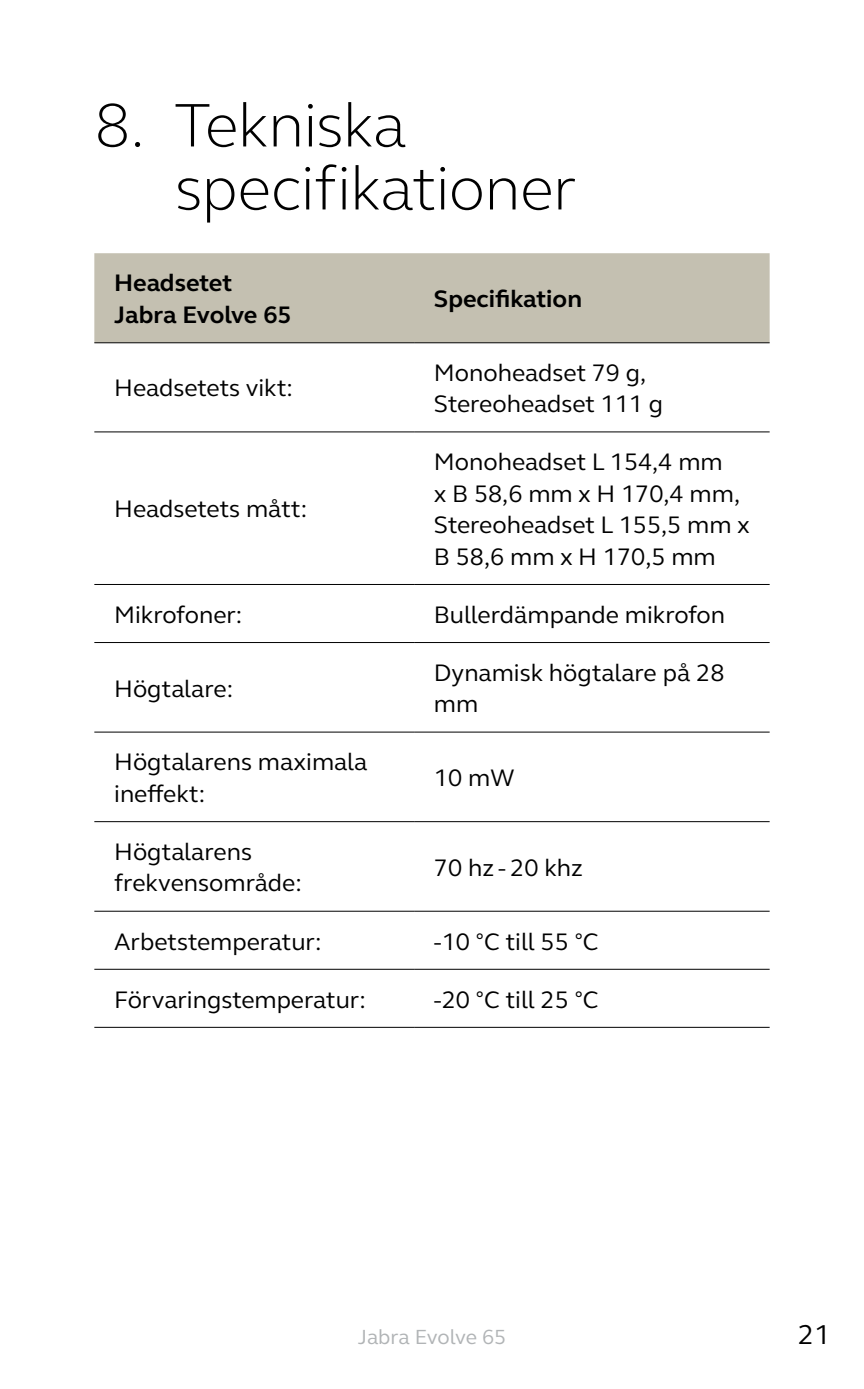
<style>
.page{position:relative;width:864px;height:1389px;background:#fff}
.page>*{position:absolute;margin:0;border:0;box-sizing:border-box;transform-origin:0 0}
.t1{font:300 63px/63px "GN Elliot";letter-spacing:-.015em;color:#000}
.t2{font:28px "GN Elliot";color:#000}
.t3{font:24.5px/31.5px "GN Elliot";color:#000}
.t4{font:700 24.5px/31.5px "GN Elliot";color:#000}
.t5{font:21px "GN Elliot";letter-spacing:-.005em;color:#b1b4b6}
</style>
<div class="page">
<div style="left:94px;top:253px;width:675px;height:89px;background:#c4c0b1"></div>
<svg style="left:94px;top:343px;width:675px;height:684px"></svg>
<hr style="left:94px;top:342px;width:320px;height:1px;background:#000">
<hr style="left:414px;top:342px;width:355px;height:1px;background:#000">
<hr style="left:94px;top:431px;width:320px;height:2px;background:#000">
<hr style="left:414px;top:431px;width:355px;height:2px;background:#000">
<hr style="left:94px;top:584px;width:320px;height:1px;background:#000">
<hr style="left:414px;top:584px;width:355px;height:1px;background:#000">
<hr style="left:94px;top:642px;width:320px;height:1px;background:#000">
<hr style="left:414px;top:642px;width:355px;height:1px;background:#000">
<hr style="left:94px;top:731px;width:320px;height:2px;background:#000">
<hr style="left:414px;top:731px;width:355px;height:2px;background:#000">
<hr style="left:94px;top:821px;width:320px;height:1px;background:#000">
<hr style="left:414px;top:821px;width:355px;height:1px;background:#000">
<hr style="left:94px;top:911px;width:320px;height:1px;background:#000">
<hr style="left:414px;top:911px;width:355px;height:1px;background:#000">
<hr style="left:94px;top:969px;width:320px;height:1px;background:#000">
<hr style="left:94px;top:1027px;width:320px;height:1px;background:#000">
<hr style="left:414px;top:969px;width:355px;height:1px;background:#000">
<hr style="left:414px;top:1027px;width:355px;height:1px;background:#000">
<h1 class="t1" style="left:175px;top:92px;width:403px;text-indent:-80px">8. Tekniska specifikationer</h1>
<p class="t4" style="left:114px;top:267px;width:179px">Headsetet<br>Jabra Evolve 65</p>
<p class="t3" style="left:114px;top:372px;width:180px">Headsetets vikt:</p>
<p class="t3" style="left:114px;top:493px;width:194px">Headsetets mått:</p>
<p class="t4" style="left:434px;top:283px;width:150px">Specifikation</p>
<p class="t3" style="left:434px;top:356px;width:230px">Monoheadset 79 g,<br>Stereoheadset 111 g</p>
<p class="t3" style="left:434px;top:445px;width:317px">Monoheadset L 154,4 mm<br>x B 58,6 mm x H 170,4 mm,<br>Stereoheadset L 155,5 mm x<br>B 58,6 mm x H 170,5 mm</p>
<p class="t3" style="left:114px;top:598px;width:130px">Mikrofoner:</p>
<p class="t3" style="left:434px;top:598px;width:292px">Bullerdämpande mikrofon</p>
<p class="t3" style="left:114px;top:672px;width:120px">Högtalare:</p>
<p class="t3" style="left:114px;top:746px;width:254px">Högtalarens maximala ineffekt:</p>
<p class="t3" style="left:114px;top:835px;width:189px">Högtalarens frekvensområde:</p>
<p class="t3" style="left:434px;top:656px;width:292px">Dynamisk högtalare på 28 mm</p>
<p class="t3" style="left:434px;top:761px;width:82px">10 mW</p>
<p class="t3" style="left:434px;top:851px;width:150px">70 hz - 20 khz</p>
<p class="t3" style="left:114px;top:925px;width:209px">Arbetstemperatur:</p>
<p class="t3" style="left:434px;top:925px;width:166px">-10 °C till 55 °C</p>
<p class="t3" style="left:114px;top:983px;width:253px">Förvaringstemperatur:</p>
<p class="t3" style="left:434px;top:983px;width:166px">-20 °C till 25 °C</p>
<p class="t5" style="left:357px;top:1323px;width:150px">Jabra Evolve 65</p>
<p class="t2" style="left:797px;top:1316px;width:34px">21</p>
</div>
